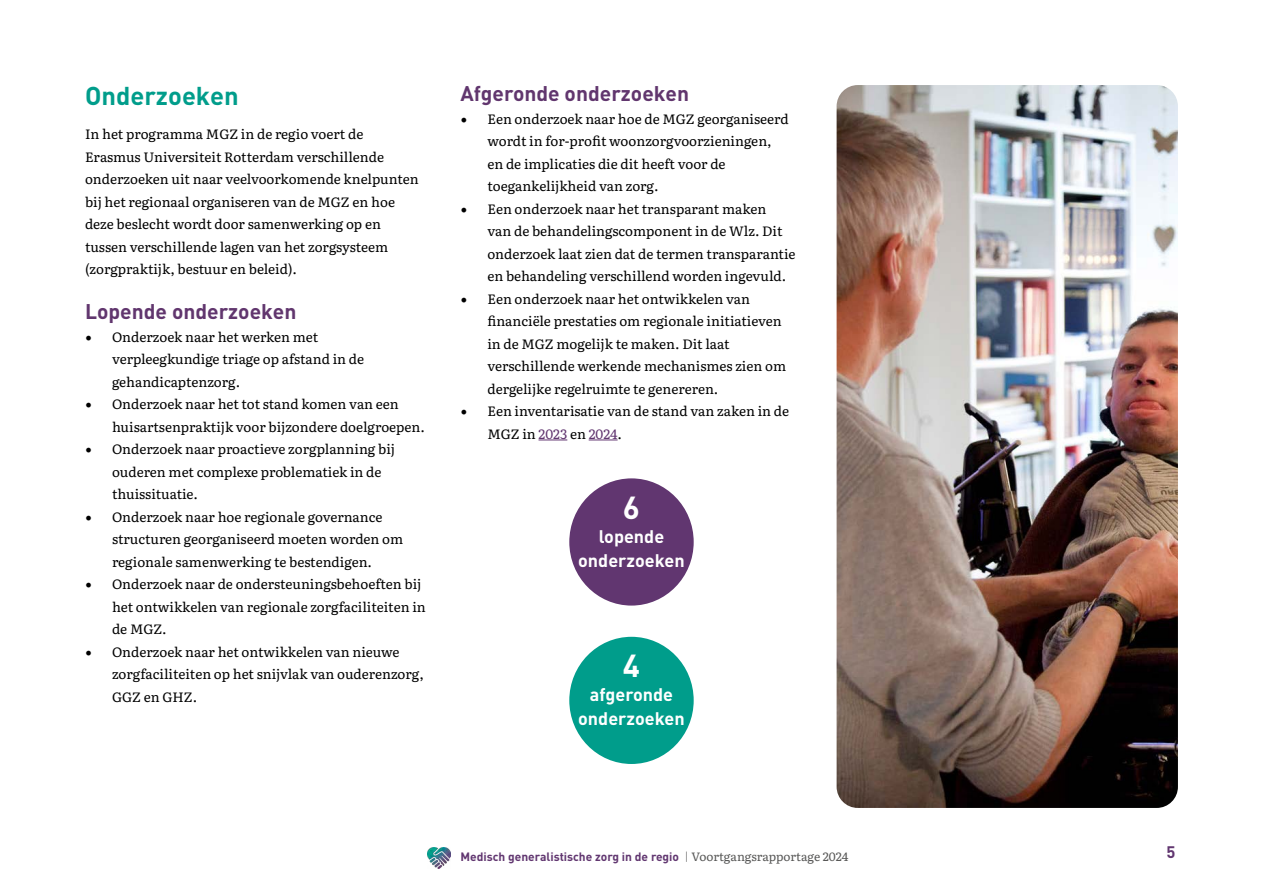
<style>
.page{position:relative;width:1263px;height:893px;background:#fff}
.page>*{position:absolute;margin:0;border:0;box-sizing:border-box;transform-origin:0 0}
.t1{font:700 31.5px "DIN Pro";color:#fff}
.t2{font:700 25.5px "DIN Pro";color:#009d8b}
.t3{font:700 21px "DIN Pro";color:#61366e}
.t4{font:700 18px/24px "DIN Pro";color:#fff;text-align:center}
.t5{font:700 16.5px "DIN Pro";color:#613670}
.t6{font:13.5px/22.5px "Literata";color:#000}
.t7{font:700 12px "DIN Pro";color:#613670}
.s1{font-family:"Minion Pro";font-size:18px}
.s2{color:#613670}
.s3{font-weight:300;color:#575756}
.s4{font-family:"Literata";font-weight:400;color:#575756}
</style>
<div class="page">
<img style="left:428px;top:847px;width:22px;height:21px">
<svg style="left:538px;top:440px;width:29px;height:1px"></svg>
<svg style="left:589px;top:440px;width:29px;height:1px"></svg>
<img style="left:837px;top:85px;width:341px;height:723px">
<div style="left:569px;top:478px;width:125px;height:128px;background:#613670;border-radius:50%"></div>
<div style="left:569px;top:637px;width:125px;height:127px;background:#009d8b;border-radius:50%"></div>
<p class="t2" style="left:85px;top:78px;width:155px">Onderzoeken</p>
<p class="t6" style="left:85px;top:122px;width:335px">In het programma MGZ in de regio voert de Erasmus Universiteit Rotterdam verschillende onderzoeken uit naar veelvoorkomende knelpunten bij het regionaal organiseren van de MGZ en hoe deze beslecht wordt door samenwerking op en tussen verschillende lagen van het zorgsysteem (zorgpraktijk, bestuur en beleid).</p>
<p class="t3" style="left:85px;top:297px;width:213px">Lopende onderzoeken</p>
<p class="t6" style="left:112px;top:324px;width:254px;text-indent:-27px"><span class="s1">•</span> Onderzoek naar het werken met verpleegkundige triage op afstand in de gehandicaptenzorg.</p>
<p class="t6" style="left:112px;top:392px;width:314px;text-indent:-27px"><span class="s1">•</span> Onderzoek naar het tot stand komen van een huisartsenpraktijk voor bijzondere doelgroepen.</p>
<p class="t6" style="left:112px;top:437px;width:284px;text-indent:-27px"><span class="s1">•</span> Onderzoek naar proactieve zorgplanning bij ouderen met complexe problematiek in de thuissituatie.</p>
<p class="t6" style="left:112px;top:504px;width:293px;text-indent:-27px"><span class="s1">•</span> Onderzoek naar hoe regionale governance structuren georganiseerd moeten worden om regionale samenwerking te bestendigen.</p>
<p class="t6" style="left:112px;top:572px;width:315px;text-indent:-27px"><span class="s1">•</span> Onderzoek naar de ondersteuningsbehoeften bij het ontwikkelen van regionale zorgfaciliteiten in de MGZ.</p>
<p class="t6" style="left:112px;top:639px;width:313px;text-indent:-27px"><span class="s1">•</span> Onderzoek naar het ontwikkelen van nieuwe zorgfaciliteiten op het snijvlak van ouderenzorg,<br>GGZ en GHZ.</p>
<p class="t3" style="left:460px;top:79px;width:230px">Afgeronde onderzoeken</p>
<p class="t6" style="left:487px;top:106px;width:303px;text-indent:-27px"><span class="s1">•</span> Een onderzoek naar hoe de MGZ georganiseerd wordt in for-profit woonzorgvoorzieningen, en de implicaties die dit heeft voor de toegankelijkheid van zorg.</p>
<p class="t6" style="left:487px;top:196px;width:310px;text-indent:-27px"><span class="s1">•</span> Een onderzoek naar het transparant maken<br>van de behandelingscomponent in de Wlz. Dit onderzoek laat zien dat de termen transparantie en behandeling verschillend worden ingevuld.</p>
<p class="t6" style="left:487px;top:286px;width:300px;text-indent:-27px"><span class="s1">•</span> Een onderzoek naar het ontwikkelen van financiële prestaties om regionale initiatieven in de MGZ mogelijk te maken. Dit laat verschillende werkende mechanismes zien om dergelijke regelruimte te genereren.</p>
<p class="t6" style="left:487px;top:399px;width:303px;text-indent:-27px"><span class="s1">•</span> Een inventarisatie van de stand van zaken in de<br>MGZ in <span class="s2">2023</span> en <span class="s2">2024</span>.</p>
<p class="t1" style="left:623px;top:486px;width:19px">6</p>
<p class="t4" style="left:578px;top:523px;width:108px">lopende onderzoeken</p>
<p class="t1" style="left:623px;top:644px;width:19px">4</p>
<p class="t4" style="left:590px;top:682px;width:85px">afgeronde</p>
<p class="t4" style="left:578px;top:706px;width:108px">onderzoeken</p>
<p class="t7" style="left:460px;top:848px;width:389px">Medisch generalistische zorg in de regio <span class="s3">|</span> <span class="s4">Voortgangsrapportage 2024</span></p>
<p class="t5" style="left:1166px;top:841px;width:10px">5</p>
</div>
